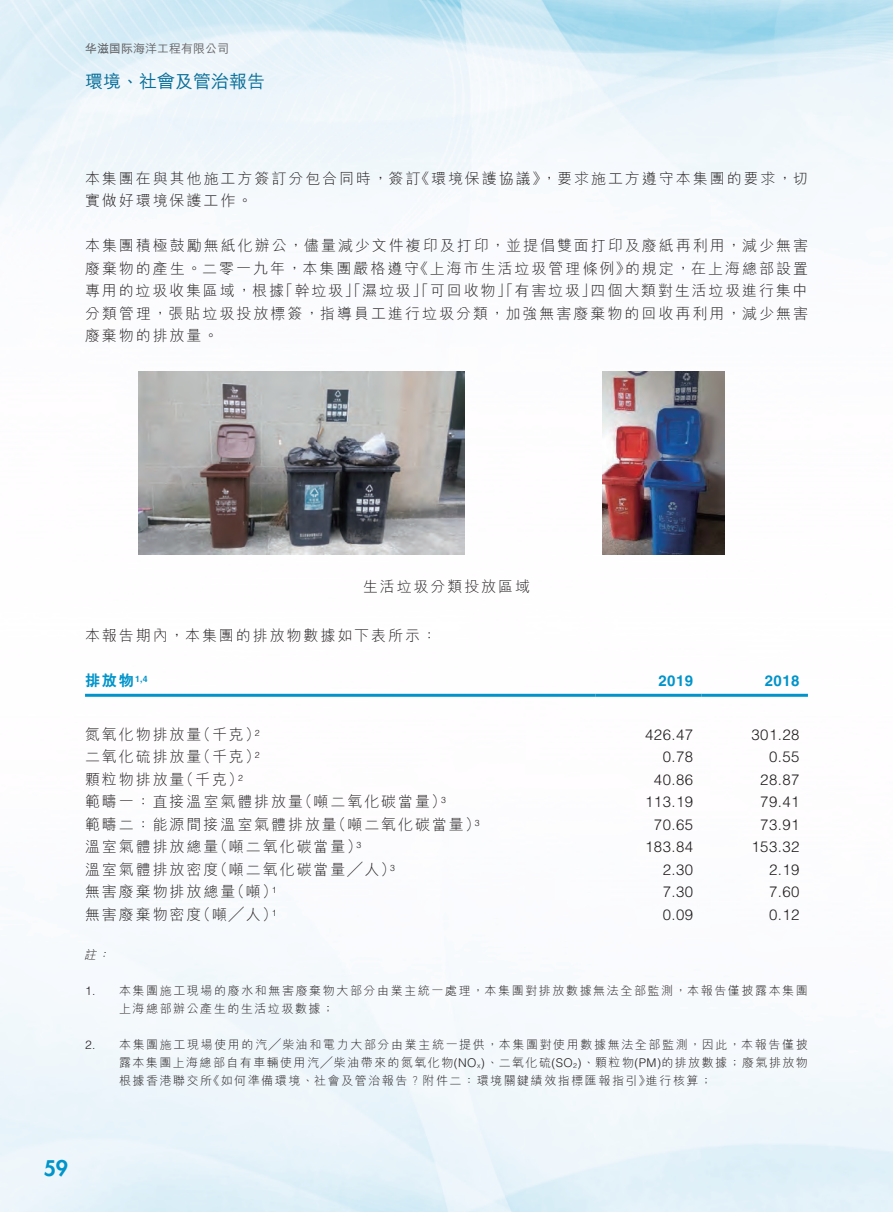
<style>
.page{position:relative;width:893px;height:1212px;background:#fff}
.page>*{position:absolute;margin:0;border:0;box-sizing:border-box;transform-origin:0 0}
.t1{font:800 21px "Futura Std";color:#0094ca}
.t2{font:500 18px "M Hei HK";color:#076e99}
._00_txt{font:300 15px/22.5px "M Hei HK";letter-spacing:.13em;color:#231f20}
._50_Table_txt{font:300 15px "M Hei HK";letter-spacing:.13em;color:#231f20}
._50_Table_txt-2{font:300 15px "Helvetica LT Std";letter-spacing:.03em;color:#231f20}
._50_Table_txt-3{font:700 15px "Helvetica LT Std";letter-spacing:.03em;color:#0094ca}
._50_Table_txt-4{font:800 15px "C Hei 2 HK";color:#0094ca}
._06_Notes{font:300 12px "M Hei HK";letter-spacing:.13em;color:#231f20}
.t3{font:500 12px "M Hei HK";color:#636366}
._06_Notes-2{font:300 12px "Helvetica LT Std";color:#231f20}
._06_Notes-3{font:italic 300 12px "M Hei HK";color:#231f20}
._50_Table_txt-5{font:300 8.7px "Helvetica LT Std";color:#231f20}
._50_Table_txt-6{font:700 8.7px "Helvetica LT Std";color:#0094ca}
._06_Notes-4{font:300 7.05px "Helvetica LT Std";color:#231f20}
.s1{font-family:"M Hei HKS";font-weight:700}
.s2{font-family:"Helvetica LT Std"}
</style>
<div class="page">
<img style="left:0;top:0;width:893px;height:1212px">
<img style="left:139px;top:372px;width:326px;height:183px">
<img style="left:602px;top:372px;width:122px;height:183px">
<hr style="left:85px;top:694px;width:510px;height:3px;background:#0094ca">
<hr style="left:595px;top:694px;width:107px;height:3px;background:#0094ca">
<hr style="left:702px;top:694px;width:106px;height:3px;background:#0094ca">
<p class="t3" style="left:85px;top:40px;width:145px"><span class="s1">華滋國際</span>海洋工程有限公司</p>
<p class="t2" style="left:85px;top:69px;width:181px">環境、社會及管治報告</p>
<p class="_00_txt" style="left:85px;top:167px;width:337px">本集團在與其他施工方簽訂分包合同時，簽訂實做好環境保護工作。</p>
<p class="_00_txt" style="left:85px;top:234px;width:725px;text-align:right">本集團積極鼓勵無紙化辦公，儘量減少文件複印及打印，並提倡雙面打印及廢紙再利用，減少無害的規定，在上海總部設置</p>
<p class="_00_txt" style="left:415px;top:167px;width:134px">《環境保護協議》</p>
<p class="_00_txt" style="left:542px;top:167px;width:268px">，要求施工方遵守本集團的要求，切</p>
<p class="_00_txt" style="left:414px;top:257px;width:218px">《上海市生活垃圾管理條例》</p>
<p class="_00_txt" style="left:85px;top:257px;width:336px">廢棄物的產生。二零一九年，本集團嚴格遵守</p>
<p class="_00_txt" style="left:85px;top:279px;width:724px">專用的垃圾收集區域，根據<br>分類管理，張貼垃圾投放標簽，指導員工進行垃圾分類，加強無害廢棄物的回收再利用，減少無害廢棄物的排放量。</p>
<p class="_00_txt" style="left:278px;top:279px;width:319px">「幹垃圾」「濕垃圾」「可回收物」「有害垃圾」</p>
<p class="_00_txt" style="left:591px;top:279px;width:219px">四個大類對生活垃圾進行集中</p>
<p class="_00_txt" style="left:363px;top:575px;width:169px">生活垃圾分類投放區域</p>
<p class="_00_txt" style="left:85px;top:624px;width:353px">本報告期內，本集團的排放物數據如下表所示：</p>
<p class="_50_Table_txt-4" style="left:85px;top:673px;width:50px">排放物</p>
<p class="_50_Table_txt-6" style="left:135px;top:674px;width:14px">1,4</p>
<p class="_50_Table_txt-3" style="left:658px;top:672px;width:36px">2019</p>
<p class="_50_Table_txt-3" style="left:765px;top:672px;width:36px">2018</p>
<p class="_50_Table_txt" style="left:85px;top:727px;width:118px">氮氧化物排放量</p>
<p class="_50_Table_txt" style="left:196px;top:727px;width:66px">（千克(</p>
<p class="_50_Table_txt-5" style="left:255px;top:727px;width:6px">2</p>
<p class="_50_Table_txt-2" style="left:645px;top:725px;width:49px">426.47</p>
<p class="_50_Table_txt-2" style="left:751px;top:725px;width:49px">301.28</p>
<p class="_50_Table_txt" style="left:85px;top:749px;width:118px">二氧化硫排放量</p>
<p class="_50_Table_txt" style="left:196px;top:749px;width:66px">（千克(</p>
<p class="_50_Table_txt-5" style="left:255px;top:750px;width:6px">2</p>
<p class="_50_Table_txt-2" style="left:663px;top:748px;width:32px">0.78</p>
<p class="_50_Table_txt-2" style="left:769px;top:748px;width:32px">0.55</p>
<p class="_50_Table_txt" style="left:85px;top:772px;width:101px">顆粒物排放量</p>
<p class="_50_Table_txt" style="left:179px;top:772px;width:66px">（千克(</p>
<p class="_50_Table_txt-5" style="left:238px;top:772px;width:6px">2</p>
<p class="_50_Table_txt-2" style="left:654px;top:770px;width:41px">40.86</p>
<p class="_50_Table_txt-2" style="left:760px;top:770px;width:41px">28.87</p>
<p class="_50_Table_txt" style="left:297px;top:794px;width:150px">（噸二氧化碳當量(</p>
<p class="_50_Table_txt" style="left:85px;top:794px;width:220px">範疇一：直接溫室氣體排放量</p>
<p class="_50_Table_txt-5" style="left:441px;top:795px;width:6px">3</p>
<p class="_50_Table_txt-2" style="left:645px;top:793px;width:49px">113.19</p>
<p class="_50_Table_txt-2" style="left:760px;top:793px;width:41px">79.41</p>
<p class="_50_Table_txt" style="left:331px;top:817px;width:150px">（噸二氧化碳當量(</p>
<p class="_50_Table_txt" style="left:85px;top:817px;width:253px">範疇二：能源間接溫室氣體排放量</p>
<p class="_50_Table_txt-5" style="left:475px;top:817px;width:6px">3</p>
<p class="_50_Table_txt-2" style="left:654px;top:815px;width:41px">70.65</p>
<p class="_50_Table_txt-2" style="left:760px;top:815px;width:41px">73.91</p>
<p class="_50_Table_txt" style="left:213px;top:839px;width:150px">（噸二氧化碳當量(</p>
<p class="_50_Table_txt" style="left:85px;top:839px;width:135px">溫室氣體排放總量</p>
<p class="_50_Table_txt-5" style="left:356px;top:840px;width:6px">3</p>
<p class="_50_Table_txt-2" style="left:645px;top:838px;width:49px">183.84</p>
<p class="_50_Table_txt-2" style="left:751px;top:838px;width:49px">153.32</p>
<p class="_50_Table_txt" style="left:213px;top:862px;width:184px">（噸二氧化碳當量╱人(</p>
<p class="_50_Table_txt" style="left:85px;top:862px;width:135px">溫室氣體排放密度</p>
<p class="_50_Table_txt-5" style="left:390px;top:862px;width:6px">3</p>
<p class="_50_Table_txt-2" style="left:663px;top:860px;width:32px">2.30</p>
<p class="_50_Table_txt-2" style="left:769px;top:860px;width:32px">2.19</p>
<p class="_50_Table_txt" style="left:230px;top:884px;width:49px">（噸(</p>
<p class="_50_Table_txt" style="left:85px;top:884px;width:152px">無害廢棄物排放總量</p>
<p class="_50_Table_txt-5" style="left:272px;top:885px;width:6px">1</p>
<p class="_50_Table_txt-2" style="left:663px;top:883px;width:32px">7.30</p>
<p class="_50_Table_txt-2" style="left:769px;top:883px;width:32px">7.60</p>
<p class="_50_Table_txt" style="left:196px;top:907px;width:83px">（噸╱人(</p>
<p class="_50_Table_txt" style="left:85px;top:907px;width:118px">無害廢棄物密度</p>
<p class="_06_Notes-3" style="left:84px;top:948px;width:30px">註：</p>
<p class="_06_Notes" style="left:119px;top:984px;width:690px">本集團施工現場的廢水和無害廢棄物大部分由業主統一處理，本集團對排放數據無法全部監測，本報告僅披露本集團</p>
<p class="_50_Table_txt-2" style="left:663px;top:905px;width:32px">0.09</p>
<p class="_50_Table_txt-2" style="left:769px;top:905px;width:32px">0.12</p>
<p class="_50_Table_txt-5" style="left:272px;top:907px;width:6px">1</p>
<p class="_06_Notes-2" style="left:85px;top:983px;width:12px">1.</p>
<p class="_06_Notes-2" style="left:85px;top:1037px;width:12px">2.</p>
<p class="_06_Notes" style="left:119px;top:1002px;width:217px">上海總部辦公產生的生活垃圾數據;</p>
<p class="_06_Notes" style="left:119px;top:1038px;width:690px">本集團施工現場使用的汽╱柴油和電力大部分由業主統一提供，本集團對使用數據無法全部監測，因此，本報告僅披</p>
<p class="_06_Notes" style="left:119px;top:1056px;width:690px">露本集團上海總部自有車輛使用汽╱柴油帶來的氮氧化物<span class="s2">(NO</span><sub>x</sub><span class="s2">)</span>、二氧化硫<span class="s2">(SO )</span>、顆粒物<span class="s2">(PM)</span>的排放數據；廢氣排放物</p>
<p class="_06_Notes-4" style="left:573px;top:1061px;width:5px">2</p>
<p class="_06_Notes" style="left:208px;top:1074px;width:444px">《如何準備環境、社會及管治報告？附件二：環境關鍵績效指標匯報指引》</p>
<p class="_06_Notes" style="left:646px;top:1074px;width:68px">進行核算;</p>
<p class="_06_Notes" style="left:119px;top:1074px;width:95px">根據香港聯交所</p>
<h1 class="t1" style="left:44px;top:1154px;width:26px">59</h1>
</div>
